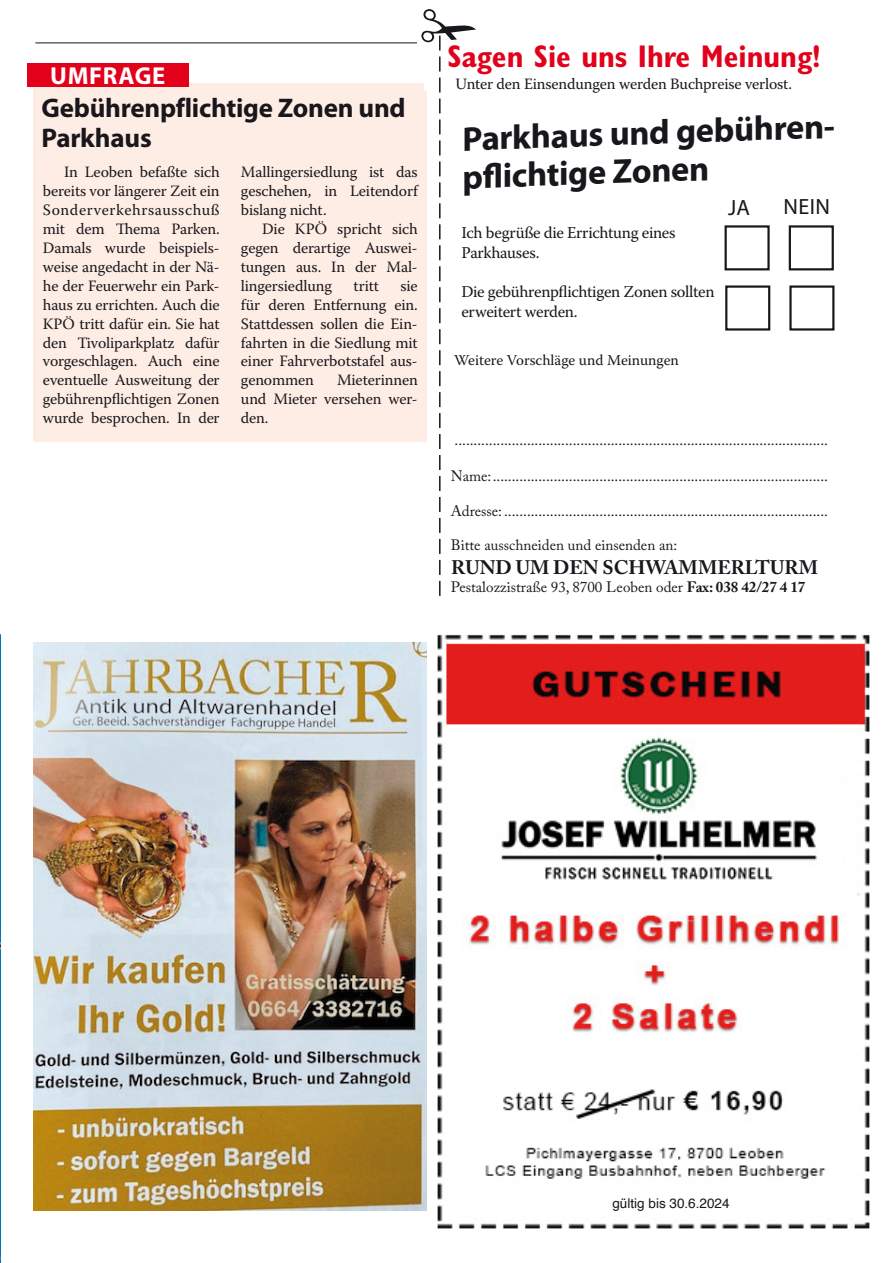
<style>
.page{position:relative;width:893px;height:1263px;background:#fff}
.page>*{position:absolute;margin:0;border:0;box-sizing:border-box;transform-origin:0 0}
.Titel_2{font:700 34.5px/38px "Myriad Pro";color:#1a171c}
.t1{font:700 condensed 31.5px "Gill Sans MT Pro";color:#e2001a}
.Titel_2-2{font:700 27px/29.7px "Myriad Pro";letter-spacing:-.01em;color:#1a171c}
.Titel_2-3{font:700 24.6px "Myriad Pro";letter-spacing:.03em;color:#fff}
.t2{font:22.05px "Myriad Pro";letter-spacing:.02em;color:#1a171c}
.t3{font:700 19.5px "Adobe Caslon Pro";letter-spacing:.005em;color:#1a171c}
.swt-twxt{font:16.5px/19.8px "Warnock Pro";letter-spacing:-.02em;color:#1a171c}
.swt-twxt-2{font:15.75px/18.9px "Warnock Pro";letter-spacing:-.01em;color:#1a171c;text-align:justify}
.t4{font:15px "Adobe Caslon Pro";color:#1a171c}
.t5{font:15px "Warnock Pro";color:#1a171c}
.t6{font:13.5px "Helvetica";color:#1a171c}
.s1{font-weight:700}
</style>
<div class="page">
<hr style="left:35px;top:43px;width:589px;height:1px;background:#1a171c">
<div style="left:417px;top:15px;width:448px;height:38px;background:#fff"></div>
<div style="left:33px;top:83px;width:393px;height:359px;background:#fdede5"></div>
<div style="left:27px;top:63px;width:161px;height:23px;background:#e2001a"></div>
<div style="left:724px;top:225px;width:46px;height:45px;border:2px solid #1a171c"></div>
<div style="left:725px;top:285px;width:45px;height:46px;border:2px solid #1a171c"></div>
<div style="left:789px;top:225px;width:45px;height:45px;border:2px solid #1a171c"></div>
<div style="left:789px;top:285px;width:45px;height:46px;border:2px solid #1a171c"></div>
<hr style="left:0;top:635px;width:1px;height:628px;background:#0076bd">
<img style="left:426px;top:634px;width:444px;height:595px">
<div style="left:482px;top:1191px;width:374px;height:24px;background:#fff"></div>
<img style="left:34px;top:642px;width:392px;height:568px">
<svg style="left:424px;top:35px;width:17px;height:561px"></svg>
<p class="Titel_2-3" style="left:50px;top:59px;width:117px">UMFRAGE</p>
<p class="Titel_2-2" style="left:41px;top:92px;width:366px">Gebührenpflichtige Zonen und<br>Parkhaus</p>
<p class="swt-twxt-2" style="left:43px;top:163px;width:178px;text-indent:21px">In Leoben befaßte sich bereits vor längerer Zeit ein Sonderverkehrsausschuß mit dem Thema Parken.<br>Damals wurde beispiels&shy;weise angedacht in der Nä&shy;he der Feuerwehr ein Park&shy;haus zu errichten. Auch die KPÖ tritt dafür ein. Sie hat den Tivoliparkplatz dafür vorgeschlagen. Auch eine eventuelle Ausweitung der gebührenpflichtigen Zonen wurde besprochen. In der</p>
<p class="swt-twxt-2" style="left:241px;top:163px;width:178px">Mallingersiedlung ist das geschehen, in Leitendorf bislang nicht.</p>
<p class="swt-twxt-2" style="left:241px;top:219px;width:178px;text-indent:21px">Die KPÖ spricht sich gegen derartige Auswei&shy;tungen aus. In der Mal&shy;lingersiedlung</p>
<p class="swt-twxt-2" style="left:241px;top:276px;width:178px;text-indent:160px">sie für deren Entfernung ein.<br>Stattdessen sollen die Ein&shy;fahrten in die Siedlung mit einer Fahrverbotstafel aus&shy;genommen</p>
<p class="swt-twxt-2" style="left:354px;top:276px;width:27px">tritt</p>
<p class="swt-twxt-2" style="left:241px;top:370px;width:178px;text-indent:96px">Mieterinnen und Mieter versehen wer&shy;den.</p>
<p class="t1" style="left:448px;top:37px;width:375px">Sagen Sie uns Ihre Meinung!</p>
<p class="swt-twxt-2" style="left:455px;top:74px;width:338px">Unter den Einsendungen werden Buchpreise verlost.</p>
<p class="Titel_2" style="left:460px;top:119px;width:382px;rotate:-2deg">Parkhaus und gebühren&shy;pfl ichtige Zonen</p>
<p class="swt-twxt" style="left:461px;top:222px;width:216px">Ich begrüße die Errichtung eines<br>Parkhauses.</p>
<p class="swt-twxt" style="left:461px;top:282px;width:255px">Die gebührenpflichtigen Zonen sollten erweitert werden.</p>
<p class="t2" style="left:728px;top:194px;width:24px">JA</p>
<p class="t2" style="left:783px;top:193px;width:48px">NEIN</p>
<p class="t5" style="left:454px;top:351px;width:226px">Weitere Vorschläge und Meinungen</p>
<p class="t4" style="left:455px;top:431px;width:375px">..................................................................................................</p>
<p class="t4" style="left:451px;top:467px;width:379px">Name:........................................................................................</p>
<p class="t4" style="left:451px;top:502px;width:379px">Adresse: .....................................................................................</p>
<p class="t4" style="left:451px;top:536px;width:228px">Bitte ausschneiden und einsenden an:</p>
<p class="t3" style="left:451px;top:555px;width:369px">RUND UM DEN SCHWAMMERLTURM</p>
<p class="t4" style="left:451px;top:578px;width:356px">Pestalozzistraße 93, 8700 Leoben oder <span class="s1">Fax: 038 42/27 4 17</span></p>
<p class="t6" style="left:612px;top:1193px;width:119px">gültig bis 30.6.2024</p>
</div>
